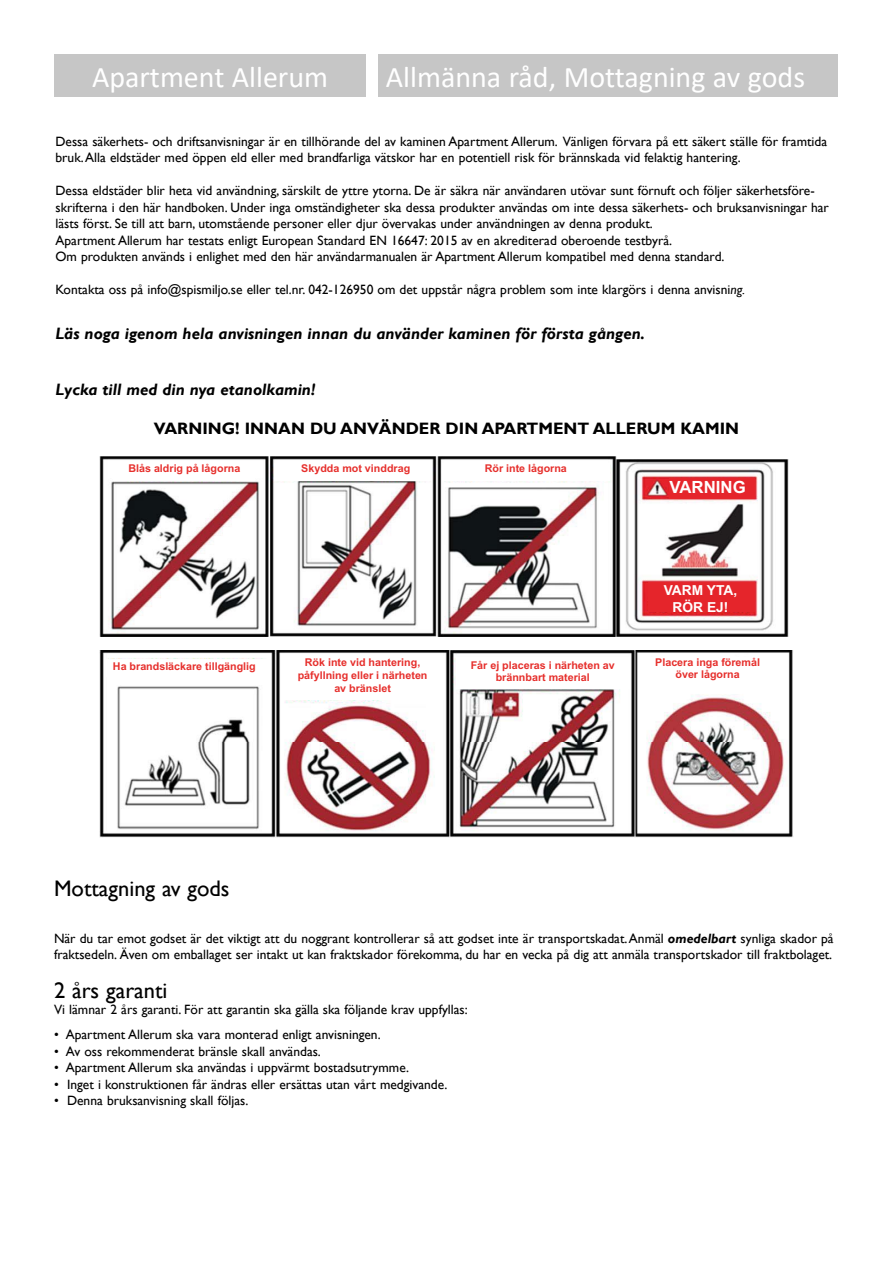
<style>
.page{position:relative;width:893px;height:1263px;background:#fff}
.page>*{position:absolute;margin:0;border:0;box-sizing:border-box;transform-origin:0 0}
.t1{font:30px "Calibri";color:#fff}
.t2{font:22.5px "Gill Sans";color:#000}
.t3{font:700 16.8px "Arial";color:#fff}
.t4{font:italic 700 16.5px "Gill Sans";color:#000}
.t5{font:700 16.5px "Gill Sans";color:#000}
.t6{font:700 13.8px/16.5px "Arial";color:#fff;text-align:center}
.t7{font:13.5px/16.5px "Gill Sans";color:#000}
.t8{font:700 10.65px/12.9px "Arial";color:#e62f2c;text-align:center}
.s1{font-style:italic}
.s2{font-weight:700;font-style:italic}
</style>
<div class="page">
<img style="left:100px;top:457px;width:516px;height:179px">
<img style="left:616px;top:460px;width:173px;height:176px">
<img style="left:99px;top:650px;width:694px;height:188px">
<div style="left:113px;top:463px;width:142px;height:18px;background:#fff"></div>
<div style="left:107px;top:659px;width:161px;height:18px;background:#fff"></div>
<div style="left:274px;top:463px;width:157px;height:18px;background:#fff"></div>
<div style="left:442px;top:463px;width:168px;height:18px;background:#fff"></div>
<div style="left:281px;top:657px;width:163px;height:43px;background:#fff"></div>
<div style="left:456px;top:657px;width:173px;height:31px;background:#fff"></div>
<div style="left:639px;top:657px;width:147px;height:31px;background:#fff"></div>
<div style="left:669px;top:478px;width:85px;height:21px;background:#e5252b"></div>
<div style="left:648px;top:582px;width:106px;height:30px;background:#e5252b"></div>
<div style="left:378px;top:54px;width:459px;height:43px;background:#c6c6c6"></div>
<div style="left:54px;top:54px;width:312px;height:43px;background:#c6c6c6"></div>
<h1 class="t1" style="left:92px;top:56px;width:238px">Apartment Allerum</h1>
<h1 class="t1" style="left:386px;top:56px;width:421px">Allmänna råd, Mottagning av gods</h1>
<p class="t7" style="left:56px;top:133px;width:773px">Dessa säkerhets- och driftsanvisningar är en tillhörande del av kaminen Apartment Allerum. Vänligen förvara på ett säkert ställe för framtida bruk. Alla eldstäder med öppen eld eller med brandfarliga vätskor har en potentiell risk för brännskada vid felaktig hantering.</p>
<p class="t7" style="left:56px;top:183px;width:775px">Dessa eldstäder blir heta vid användning, särskilt de yttre ytorna. De är säkra när användaren utövar sunt förnuft och följer säkerhetsföre&shy;skrifterna i den här handboken. Under inga omständigheter ska dessa produkter användas om inte dessa säkerhets- och bruksanvisningar har lästs först. Se till att barn, utomstående personer eller djur övervakas under användningen av denna produkt.<br>Apartment Allerum har testats enligt European Standard EN 16647: 2015 av en akrediterad oberoende testbyrå.<br>Om produkten används i enlighet med den här användarmanualen är Apartment Allerum kompatibel med denna standard.</p>
<p class="t7" style="left:56px;top:282px;width:691px">Kontakta oss på info@spismiljo.se eller tel.nr. 042-126950 om det uppstår några problem som inte klargörs i denna anvisni<span class="s1">ng.</span></p>
<p class="t4" style="left:56px;top:323px;width:591px">Läs noga igenom hela anvisningen innan du använder kaminen för första gången.</p>
<p class="t4" style="left:56px;top:379px;width:261px">Lycka till med din nya etanolkamin!</p>
<p class="t5" style="left:154px;top:418px;width:587px">VARNING! INNAN DU ANVÄNDER DIN APARTMENT ALLERUM KAMIN</p>
<p class="t8" style="left:128px;top:462px;width:113px">Blås aldrig på lågorna</p>
<p class="t8" style="left:301px;top:462px;width:110px">Skydda mot vinddrag</p>
<p class="t8" style="left:485px;top:462px;width:84px">Rör inte lågorna</p>
<p class="t3" style="left:669px;top:476px;width:78px">VARNING</p>
<p class="t6" style="left:664px;top:582px;width:75px">VARM YTA,<br>RÖR EJ!</p>
<p class="t8" style="left:113px;top:660px;width:144px">Ha brandsläckare tillgänglig</p>
<p class="t8" style="left:298px;top:656px;width:131px">Rök inte vid hantering, påfyllning eller i närheten av bränslet</p>
<p class="t8" style="left:471px;top:658px;width:146px">Får ej placeras i närheten av brännbart material</p>
<p class="t8" style="left:655px;top:655px;width:106px">Placera inga föremål över lågorna</p>
<h2 class="t2" style="left:54px;top:875px;width:177px">Mottagning av gods</h2>
<p class="t7" style="left:54px;top:930px;width:781px">När du tar emot godset är det viktigt att du noggrant kontrollerar så att godset inte är transportskadat. Anmäl <span class="s2">omedelbart</span> synliga skador på fraktsedeln. Även om emballaget ser intakt ut kan fraktskador förekomma, du har en vecka på dig att anmäla transportskador till fraktbolaget.</p>
<h2 class="t2" style="left:54px;top:977px;width:115px">2 års garanti</h2>
<p class="t7" style="left:54px;top:1002px;width:415px">Vi lämnar 2 års garanti. För att garantin ska gälla ska följande krav uppfyllas:</p>
<p class="t7" style="left:54px;top:1027px;width:328px">• Apartment Allerum ska vara monterad enligt anvisningen.</p>
<p class="t7" style="left:54px;top:1043px;width:268px">• Av oss rekommenderat bränsle skall användas.</p>
<p class="t7" style="left:54px;top:1060px;width:356px">• Apartment Allerum ska användas i uppvärmt bostadsutrymme.</p>
<p class="t7" style="left:54px;top:1076px;width:395px">• Inget i konstruktionen får ändras eller ersättas utan vårt medgivande.</p>
<p class="t7" style="left:54px;top:1093px;width:196px">• Denna bruksanvisning skall följas.</p>
</div>
